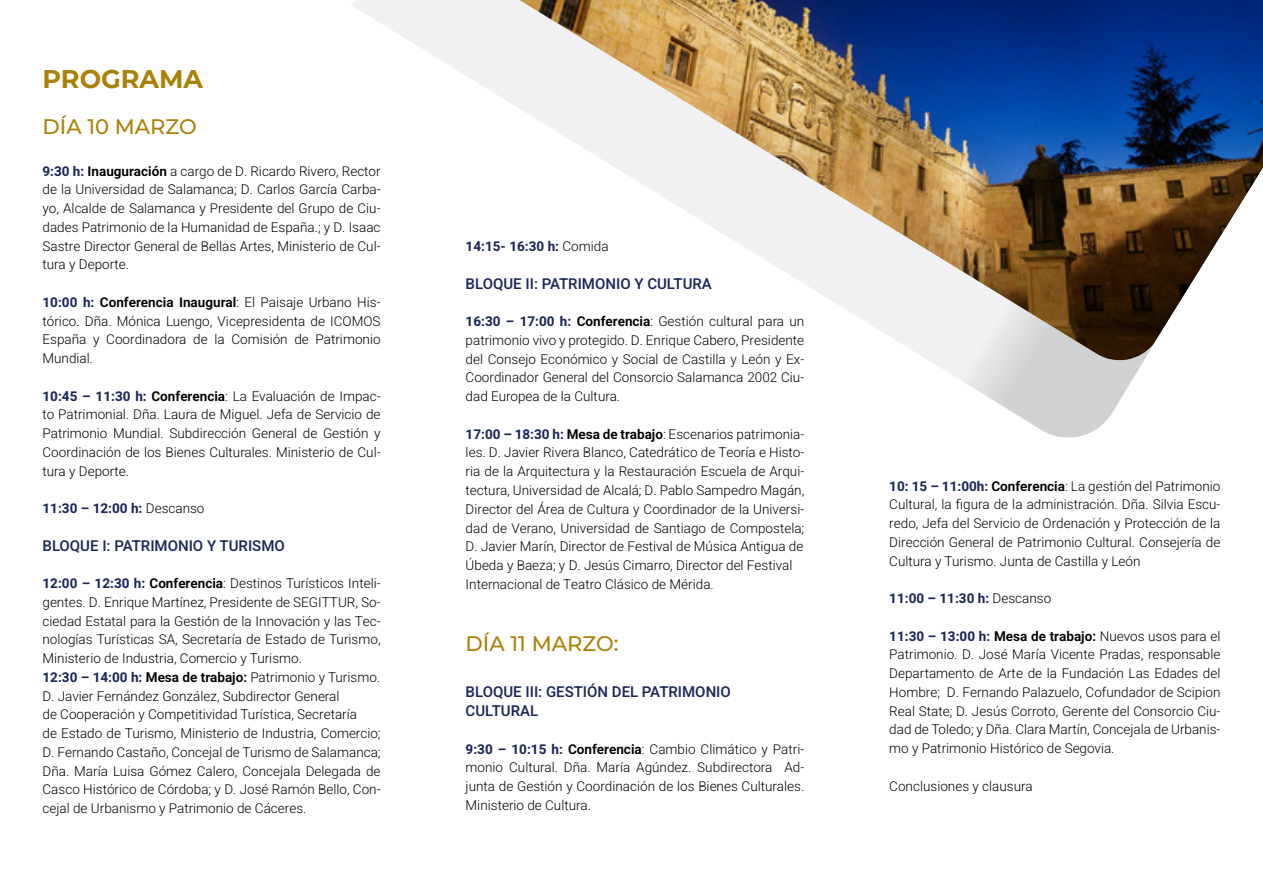
<style>
.page{position:relative;width:1263px;height:893px;background:#fff}
.page>*{position:absolute;margin:0;border:0;box-sizing:border-box;transform-origin:0 0}
.t1{font:700 25.5px "Montserrat";color:#ab8105}
.t2{font:500 21px "Montserrat";color:#ab8105}
.t3{font:500 15px/18.8px "Heebo";color:#1e285a}
.t4{font:300 13.5px/18.8px "Heebo";color:#000;text-align:justify}
.t5{font:700 13.5px "Heebo";color:#1e285a}
.s1{font-weight:700;color:#1e285a}
.s2{font-weight:600}
.s3{font-weight:300;color:#000}
</style>
<div class="page">
<img style="left:1154px;top:0;width:109px;height:343px">
<svg style="left:351px;top:0;width:803px;height:438px"></svg>
<h1 class="t1" style="left:43px;top:61px;width:162px">PROGRAMA</h1>
<h2 class="t2" style="left:43px;top:112px;width:156px">DÍA 10 MARZO</h2>
<p class="t4" style="left:43px;top:161px;width:340px"><span class="s1">9:30 h:</span> <span class="s2">Inauguración</span> a cargo de D. Ricardo Rivero, Rector de la Universidad de Salamanca; D. Carlos García Carba&shy;yo, Alcalde de Salamanca y Presidente del Grupo de Ciu&shy;dades Patrimonio de la Humanidad de España.; y D. Isaac Sastre Director General de Bellas Artes, Ministerio de Cul&shy;tura y Deporte.</p>
<p class="t4" style="left:43px;top:293px;width:340px"><span class="s1">10:00 h:</span> <span class="s2">Conferencia Inaugural</span>: El Paisaje Urbano His&shy;tórico. Dña. Mónica Luengo, Vicepresidenta de ICOMOS España y Coordinadora de la Comisión de Patrimonio Mundial.</p>
<p class="t4" style="left:43px;top:386px;width:340px"><span class="s1">10:45 – 11:30 h:</span> <span class="s2">Conferencia</span>: La Evaluación de Impac&shy;to Patrimonial. Dña. Laura de Miguel. Jefa de Servicio de Patrimonio Mundial. Subdirección General de Gestión y Coordinación de los Bienes Culturales. Ministerio de Cul&shy;tura y Deporte.</p>
<p class="t5" style="left:43px;top:499px;width:164px">11:30 – 12:00 h: <span class="s3">Descanso</span></p>
<p class="t3" style="left:43px;top:536px;width:244px">BLOQUE I: PATRIMONIO Y TURISMO</p>
<p class="t4" style="left:43px;top:574px;width:340px;text-align:left"><span class="s1">12:00 – 12:30 h:</span> <span class="s2">Conferencia</span>: Destinos Turísticos Inteli&shy;gentes. D. Enrique Martínez, Presidente de SEGITTUR, So&shy;ciedad Estatal para la Gestión de la Innovación y las Tec&shy;nologías Turísticas SA, Secretaría de Estado de Turismo, Ministerio de Industria, Comercio y Turismo.<br><span class="s1">12:30 – 14:00 h:</span> <span class="s2">Mesa de trabajo:</span> Patrimonio y Turismo.<br>D. Javier Fernández González, Subdirector General<br>de Cooperación y Competitividad Turística, Secretaría<br>de Estado de Turismo, Ministerio de Industria, Comercio; D. Fernando Castaño, Concejal de Turismo de Salamanca; Dña. María Luisa Gómez Calero, Concejala Delegada de Casco Histórico de Córdoba; y D. José Ramón Bello, Con&shy;cejal de Urbanismo y Patrimonio de Cáceres.</p>
<p class="t5" style="left:466px;top:237px;width:144px">14:15- 16:30 h: <span class="s3">Comida</span></p>
<p class="t3" style="left:466px;top:274px;width:248px">BLOQUE II: PATRIMONIO Y CULTURA</p>
<p class="t4" style="left:466px;top:312px;width:340px"><span class="s1">16:30 – 17:00 h:</span> <span class="s2">Conferencia</span>: Gestión cultural para un patrimonio vivo y protegido. D. Enrique Cabero, Presidente del Consejo Económico y Social de Castilla y León y Ex-Coordinador General del Consorcio Salamanca 2002 Ciu&shy;dad Europea de la Cultura.</p>
<p class="t4" style="left:466px;top:425px;width:340px;text-align:left"><span class="s1">17:00 – 18:30 h:</span> <span class="s2">Mesa de trabajo</span>: Escenarios patrimonia&shy;les. D. Javier Rivera Blanco, Catedrático de Teoría e Histo&shy;ria de la Arquitectura y la Restauración Escuela de Arqui&shy;tectura, Universidad de Alcalá; D. Pablo Sampedro Magán, Director del Área de Cultura y Coordinador de la Universi&shy;dad de Verano, Universidad de Santiago de Compostela; D. Javier Marín, Director de Festival de Música Antigua de Úbeda y Baeza; y D. Jesús Cimarro, Director del Festival Internacional de Teatro Clásico de Mérida.</p>
<h2 class="t2" style="left:466px;top:629px;width:154px">DÍA 11 MARZO:</h2>
<p class="t3" style="left:466px;top:683px;width:267px">BLOQUE III: GESTIÓN DEL PATRIMONIO<br>CULTURAL</p>
<p class="t4" style="left:466px;top:739px;width:340px"><span class="s1">9:30 – 10:15 h:</span> <span class="s2">Conferencia</span>: Cambio Climático y Patri&shy;monio Cultural. Dña. María Agúndez. Subdirectora Ad&shy;junta de Gestión y Coordinación de los Bienes Culturales.<br>Ministerio de Cultura.</p>
<p class="t4" style="left:889px;top:476px;width:333px"><span class="s1">10: 15 – 11:00h:</span> <span class="s2">Conferencia</span>: La gestión del Patrimonio Cultural, la figura de la administración. Dña. Silvia Escu&shy;redo, Jefa del Servicio de Ordenación y Protección de la Dirección General de Patrimonio Cultural. Consejería de Cultura y Turismo. Junta de Castilla y León</p>
<p class="t5" style="left:889px;top:589px;width:163px">11:00 – 11:30 h: <span class="s3">Descanso</span></p>
<p class="t4" style="left:889px;top:626px;width:333px"><span class="s1">11:30 – 13:00 h:</span> <span class="s2">Mesa de trabajo:</span> Nuevos usos para el Patrimonio. D. José María Vicente Pradas, responsable Departamento de Arte de la Fundación Las Edades del Hombre; D. Fernando Palazuelo, Cofundador de Scipion Real State; D. Jesús Corroto, Gerente del Consorcio Ciu&shy;dad de Toledo; y Dña. Clara Martín, Concejala de Urbanis&shy;mo y Patrimonio Histórico de Segovia.</p>
<p class="t4" style="left:889px;top:776px;width:145px">Conclusiones y clausura</p>
</div>
